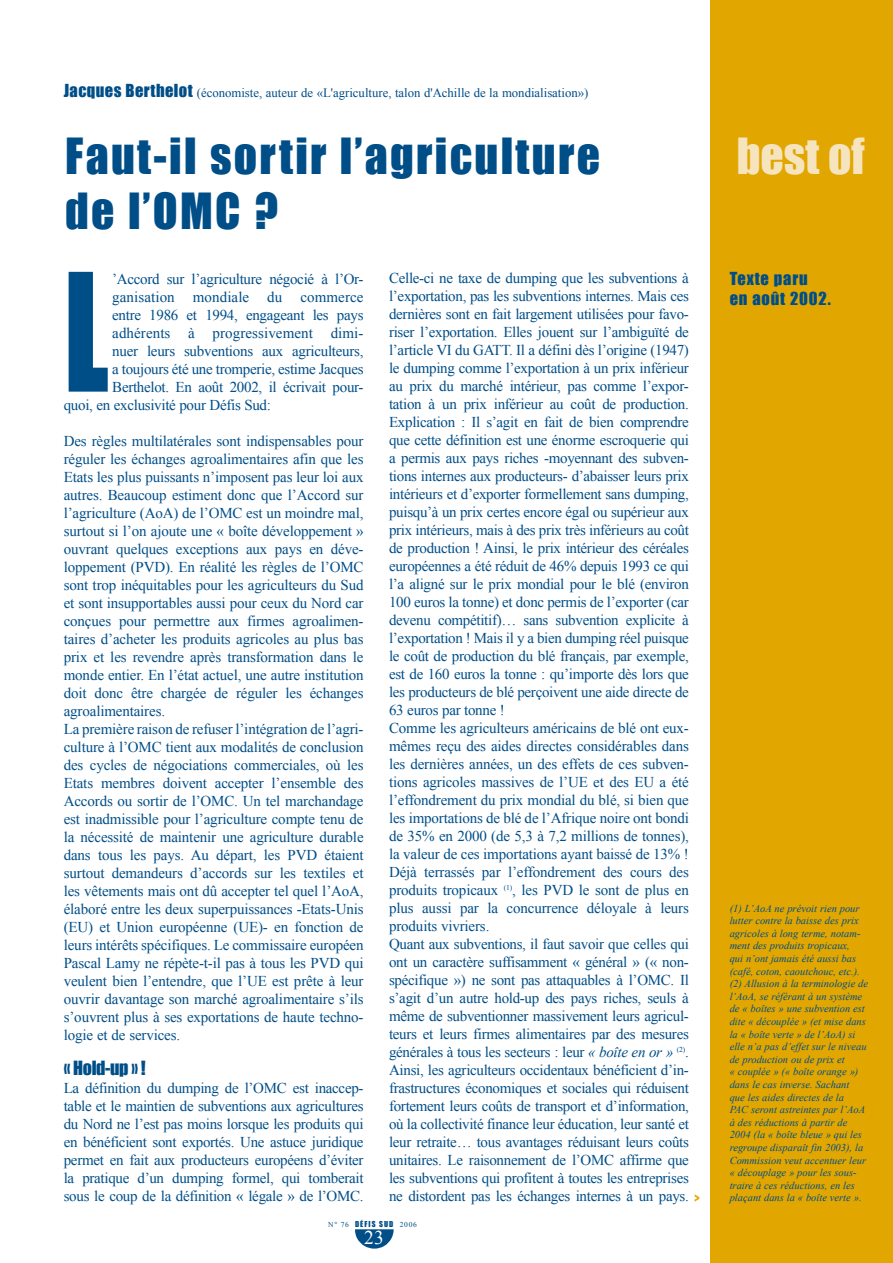
<style>
.page{position:relative;width:893px;height:1263px;background:#fff}
.page>*{position:absolute;margin:0;border:0;box-sizing:border-box;transform-origin:0 0}
.t1{font:151.5px "Impact";color:#004e88;scale:.78 1}
.t2{font:45.75px/54.9px "Impact";letter-spacing:.05em;color:#004e88}
.t3{font:45.75px "Impact";color:#f6e4be}
.t4{font:19.5px "Times New Roman";color:#fff}
.t5{font:18px "Impact";letter-spacing:-.02em;color:#004e88}
.t6{font:16.5px/19.8px "Impact";letter-spacing:.05em;color:#004e88}
.t7{font:15px/18px "Times New Roman";letter-spacing:-.015em;color:#004e88}
.t8{font:15px "Times New Roman";letter-spacing:.005em;color:#004e88}
.t9{font:15px "Impact";color:#e1a600;scale:.65 1}
.t10{font:12.75px "Times New Roman";color:#004e88}
.t11{font:italic 10.5px/12.6px "Times New Roman";color:#004e88}
.t12{font:7.5px "Times New Roman";letter-spacing:.09em;color:#004e88}
.s1{font-family:"Impact";font-size:16.5px}
.s2{font-style:italic}
.s3{font-family:"Impact"}
</style>
<div class="page">
<svg style="left:355px;top:1229px;width:39px;height:19px"></svg>
<div style="left:710px;top:0;width:183px;height:1263px;background:#e1a600"></div>
<p class="t10" style="left:64px;top:85px;width:526px"><span class="s1">Jacques Berthelot</span> (économiste, auteur de «L'agriculture, talon d'Achille de la mondialisation»)</p>
<h2 class="t2" style="left:65px;top:128px;width:536px">Faut-il sortir l’agriculture de l’OMC ?</h2>
<h1 class="t1" style="left:64px;top:239px;width:59px">L</h1>
<p class="t7" style="left:112px;top:269px;width:253px">’Accord sur l’agriculture négocié à l’Or-</p>
<p class="t8" style="left:112px;top:288px;width:253px">ganisation mondiale du commerce</p>
<p class="t7" style="left:112px;top:305px;width:253px">entre 1986 et 1994, engageant les pays</p>
<p class="t8" style="left:112px;top:324px;width:253px">adhérents à progressivement dimi-</p>
<p class="t7" style="left:112px;top:341px;width:253px">nuer leurs subventions aux agriculteurs,</p>
<p class="t7" style="left:112px;top:359px;width:253px">a toujours été une tromperie, estime Jacques</p>
<p class="t7" style="left:112px;top:377px;width:253px">Berthelot. En août 2002, il écrivait pour-</p>
<p class="t7" style="left:64px;top:395px;width:209px">quoi, en exclusivité pour Défis Sud:</p>
<p class="t7" style="left:64px;top:431px;width:301px">Des règles multilatérales sont indispensables pour réguler les échanges agroalimentaires afin que les Etats les plus puissants n’imposent pas leur loi aux autres. Beaucoup estiment donc que l’Accord sur l’agriculture (AoA) de l’OMC est un moindre mal, surtout si l’on ajoute une « boîte développement » ouvrant quelques exceptions aux pays en déve&shy;loppement (PVD). En réalité les règles de l’OMC sont trop inéquitables pour les agriculteurs du Sud et sont insupportables aussi pour ceux du Nord car conçues pour permettre aux firmes agroalimen&shy;taires d’acheter les produits agricoles au plus bas prix et les revendre après transformation dans le monde entier. En l’état actuel, une autre institution doit donc être chargée de réguler les échanges agroalimentaires.<br>La première raison de refuser l’intégration de l’agri&shy;culture à l’OMC tient aux modalités de conclusion des cycles de négociations commerciales, où les Etats membres doivent accepter l’ensemble des Accords ou sortir de l’OMC. Un tel marchandage est inadmissible pour l’agriculture compte tenu de la nécessité de maintenir une agriculture durable dans tous les pays. Au départ, les PVD étaient surtout demandeurs d’accords sur les textiles et les vêtements mais ont dû accepter tel quel l’AoA, élaboré entre les deux superpuissances -Etats-Unis (EU) et Union européenne (UE)- en fonction de leurs intérêts spécifiques. Le commissaire européen Pascal Lamy ne répète-t-il pas à tous les PVD qui veulent bien l’entendre, que l’UE est prête à leur ouvrir davantage son marché agroalimentaire s’ils s’ouvrent plus à ses exportations de haute techno&shy;logie et de services.</p>
<p class="t5" style="left:64px;top:1057px;width:83px">« Hold-up » !</p>
<p class="t7" style="left:64px;top:1079px;width:301px;text-align:justify">La définition du dumping de l’OMC est inaccep&shy;table et le maintien de subventions aux agricultures du Nord ne l’est pas moins lorsque les produits qui en bénéficient sont exportés. Une astuce juridique permet en fait aux producteurs européens d’éviter la pratique d’un dumping formel, qui tomberait sous le coup de la définition « légale » de l’OMC.</p>
<p class="t7" style="left:389px;top:268px;width:301px">Celle-ci ne taxe de dumping que les subventions à l’exportation, pas les subventions internes. Mais ces dernières sont en fait largement utilisées pour favo&shy;riser l’exportation. Elles jouent sur l’ambiguïté de l’article VI du GATT. Il a défini dès l’origine (1947) le dumping comme l’exportation à un prix inférieur au prix du marché intérieur, pas comme l’expor&shy;tation à un prix inférieur au coût de production.<br>Explication : Il s’agit en fait de bien comprendre que cette définition est une énorme escroquerie qui a permis aux pays riches -moyennant des subven&shy;tions internes aux producteurs- d’abaisser leurs prix intérieurs et d’exporter formellement sans dumping, puisqu’à un prix certes encore égal ou supérieur aux prix intérieurs, mais à des prix très inférieurs au coût de production ! Ainsi, le prix intérieur des céréales européennes a été réduit de 46% depuis 1993 ce qui l’a aligné sur le prix mondial pour le blé (environ 100 euros la tonne) et donc permis de l’exporter (car devenu compétitif)… sans subvention explicite à l’exportation ! Mais il y a bien dumping réel puisque le coût de production du blé français, par exemple, est de 160 euros la tonne : qu’importe dès lors que les producteurs de blé perçoivent une aide directe de 63 euros par tonne !<br>Comme les agriculteurs américains de blé ont eux&shy;mêmes reçu des aides directes considérables dans les dernières années, un des effets de ces subven&shy;tions agricoles massives de l’UE et des EU a été l’effondrement du prix mondial du blé, si bien que les importations de blé de l’Afrique noire ont bondi de 35% en 2000 (de 5,3 à 7,2 millions de tonnes), la valeur de ces importations ayant baissé de 13% !<br>Déjà terrassés par l’effondrement des cours des produits tropicaux <sup>(1)</sup>, les PVD le sont de plus en plus aussi par la concurrence déloyale à leurs produits vivriers.<br>Quant aux subventions, il faut savoir que celles qui ont un caractère suffisamment « général » (« non&shy;spécifique ») ne sont pas attaquables à l’OMC. Il s’agit d’un autre hold-up des pays riches, seuls à même de subventionner massivement leurs agricul&shy;teurs et leurs firmes alimentaires par des mesures générales à tous les secteurs : leur <span class="s2">« boîte en or »</span> <sup>(2)</sup>.<br>Ainsi, les agriculteurs occidentaux bénéficient d’in&shy;frastructures économiques et sociales qui réduisent fortement leurs coûts de transport et d’information, où la collectivité finance leur éducation, leur santé et leur retraite… tous avantages réduisant leurs coûts unitaires. Le raisonnement de l’OMC affirme que les subventions qui profitent à toutes les entreprises ne distordent pas les échanges internes à un pays.</p>
<p class="t9" style="left:695px;top:1189px;width:10px">&gt;</p>
<p class="t12" style="left:328px;top:1220px;width:90px">N° 76 <span class="s3">DÉFIS SUD</span> 2006</p>
<h3 class="t4" style="left:364px;top:1226px;width:21px">23</h3>
<h2 class="t3" style="left:737px;top:128px;width:130px">best of</h2>
<p class="t6" style="left:730px;top:269px;width:103px">Texte paru<br>en août 2002.</p>
<p class="t11" style="left:730px;top:902px;width:140px">(1) L’AoA ne prévoit rien pour lutter contre la baisse des prix agricoles à long terme, notam&shy;ment des produits tropicaux,<br>qui n’ont jamais été aussi bas (café, coton, caoutchouc, etc.). (2) Allusion à la terminologie de l’AoA, se référant à un système de « boîtes » une subvention est dite « découplée » (et mise dans la « boîte verte » de l’AoA) si elle n’a pas d’effet sur le niveau de production ou de prix et<br>« couplée » (« boîte orange ») dans le cas inverse. Sachant<br>que les aides directes de la<br>PAC seront astreintes par l’AoA à des réductions à partir de<br>2004 (la « boîte bleue » qui les regroupe disparaît fin 2003), la<br>Commission veut accentuer leur « découplage » pour les sous&shy;traire à ces réductions, en les plaçant dans la « boîte verte ».</p>
</div>
